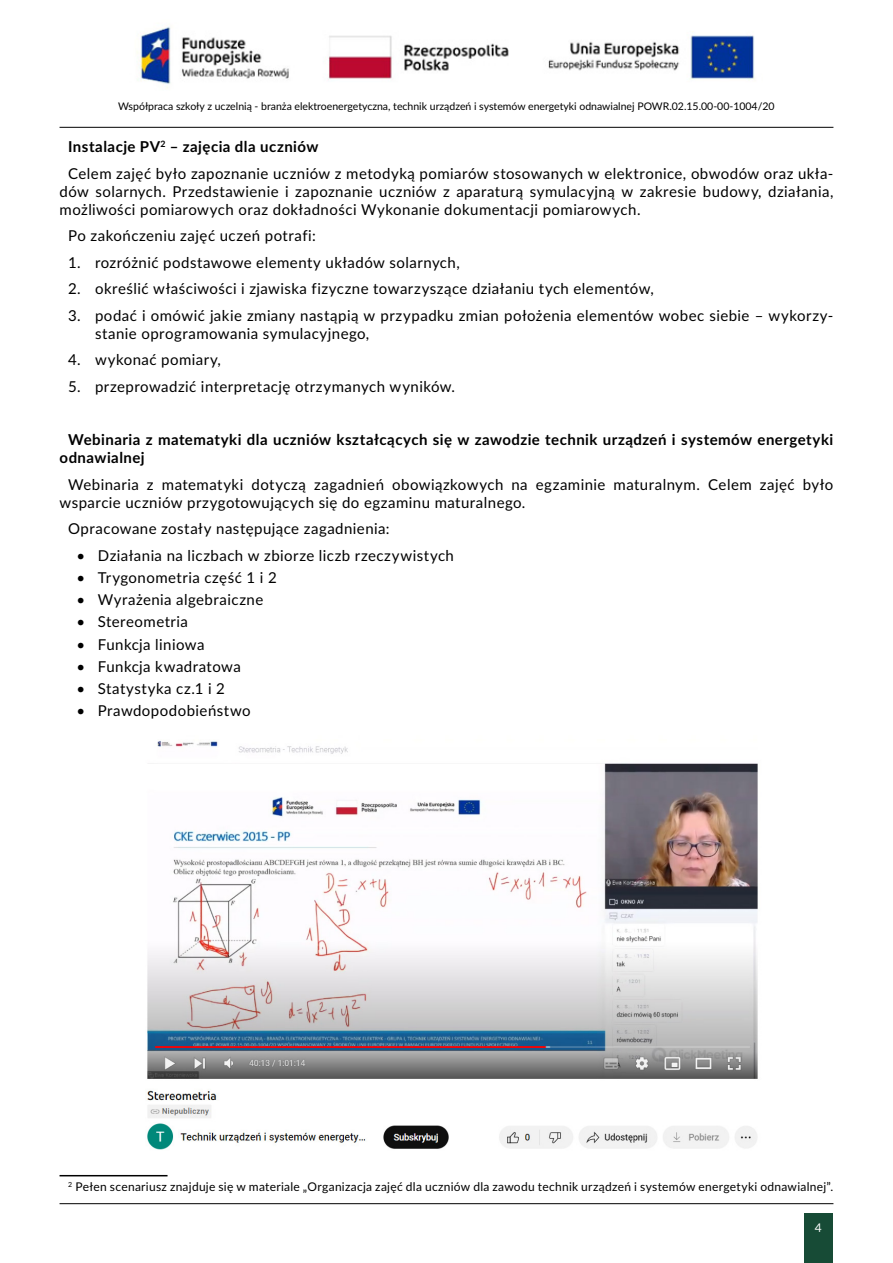
<style>
.page{position:relative;width:893px;height:1263px;background:#fff}
.page>*{position:absolute;margin:0;border:0;box-sizing:border-box;transform-origin:0 0}
.t1{font:15px/18px "Lato";letter-spacing:.03em;color:#000}
.t2{font:700 15px/18px "Lato";letter-spacing:.03em;color:#000}
.t3{font:12px "Lato";letter-spacing:.025em;color:#000}
.t4{font:12px "Lato";color:#fff}
.t5{font:10.5px "Lato";color:#000}
.s1{font-weight:700}
</style>
<div class="page">
<div style="left:804px;top:1213px;width:29px;height:50px;background:#174b36"></div>
<hr style="left:60px;top:127px;width:773px;height:1px;background:#000">
<hr style="left:60px;top:1203px;width:773px;height:1px;background:#000">
<img style="left:137px;top:26px;width:618px;height:63px">
<hr style="left:60px;top:1175px;width:108px;height:1px;background:#000">
<img style="left:147px;top:741px;width:611px;height:409px">
<p class="t5" style="left:118px;top:99px;width:658px">Współpraca szkoły z uczelnią - branża elektroenergetyczna, technik urządzeń i systemów energetyki odnawialnej POWR.02.15.00-00-1004/20</p>
<p class="t1" style="left:68px;top:133px;width:767px;line-height:26.5px"><span class="s1">Instalacje PV</span><sup>2</sup> <span class="s1">– zajęcia dla uczniów<br></span>Celem zajęć było zapoznanie uczniów z metodyką pomiarów stosowanych w elektronice, obwodów oraz ukła-</p>
<p class="t1" style="left:60px;top:182px;width:775px">dów solarnych. Przedstawienie i zapoznanie uczniów z aparaturą symulacyjną w zakresie budowy, działania, możliwości pomiarowych oraz dokładności Wykonanie dokumentacji pomiarowych.</p>
<p class="t1" style="left:68px;top:226px;width:249px">Po zakończeniu zajęć uczeń potrafi:</p>
<p class="t1" style="left:68px;top:253px;width:393px">1. rozróżnić podstawowe elementy układów solarnych,</p>
<p class="t1" style="left:68px;top:279px;width:587px">2. określić właściwości i zjawiska fizyczne towarzyszące działaniu tych elementów,</p>
<p class="t1" style="left:95px;top:306px;width:740px;text-indent:-27px">3. podać i omówić jakie zmiany nastąpią w przypadku zmian położenia elementów wobec siebie – wykorzy&shy;stanie oprogramowania symulacyjnego,</p>
<p class="t1" style="left:68px;top:350px;width:154px">4. wykonać pomiary,</p>
<p class="t1" style="left:68px;top:377px;width:389px">5. przeprowadzić interpretację otrzymanych wyników.</p>
<p class="t2" style="left:60px;top:430px;width:775px;text-indent:9px">Webinaria z matematyki dla uczniów kształcących się w zawodzie technik urządzeń i systemów energetyki odnawialnej</p>
<p class="t1" style="left:60px;top:474px;width:775px;text-indent:9px">Webinaria z matematyki dotyczą zagadnień obowiązkowych na egzaminie maturalnym. Celem zajęć było wsparcie uczniów przygotowujących się do egzaminu maturalnego.</p>
<p class="t1" style="left:68px;top:519px;width:323px">Opracowane zostały następujące zagadnienia:</p>
<p class="t1" style="left:77px;top:545px;width:379px">• Działania na liczbach w zbiorze liczb rzeczywistych</p>
<p class="t1" style="left:77px;top:568px;width:202px">• Trygonometria część 1 i 2</p>
<p class="t1" style="left:77px;top:590px;width:188px">• Wyrażenia algebraiczne</p>
<p class="t1" style="left:77px;top:612px;width:113px">• Stereometria</p>
<p class="t1" style="left:77px;top:634px;width:129px">• Funkcja liniowa</p>
<p class="t1" style="left:77px;top:657px;width:166px">• Funkcja kwadratowa</p>
<p class="t1" style="left:77px;top:679px;width:150px">• Statystyka cz.1 i 2</p>
<p class="t1" style="left:77px;top:701px;width:176px">• Prawdopodobieństwo</p>
<p class="t3" style="left:68px;top:1178px;width:767px"><sup>2</sup> Pełen scenariusz znajduje się w materiale „Organizacja zajęć dla uczniów dla zawodu technik urządzeń i systemów energetyki odnawialnej”.</p>
<p class="t4" style="left:815px;top:1219px;width:8px">4</p>
</div>
